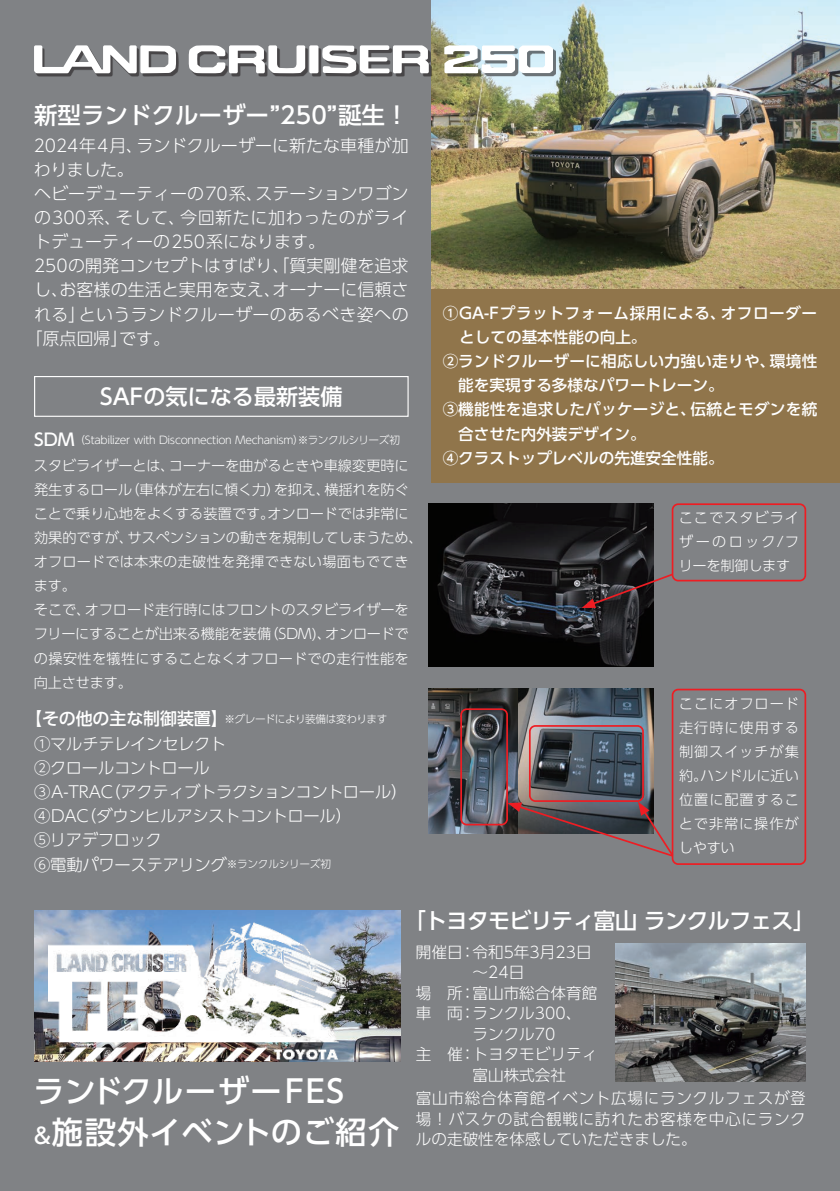
<style>
.page{position:relative;width:840px;height:1191px;background:#fff}
.page>*{position:absolute;margin:0;border:0;box-sizing:border-box;transform-origin:0 0}
.t1{font:500 31.2px/41.2px "UD Shin Go Pr 6";letter-spacing:.04em;color:#fff}
.t2{font:500 23.4px "UD Shin Go Pr 6";color:#fff}
.t3{font:500 22.2px "UD Shin Go Pr 6";letter-spacing:-.03em;color:#fff}
.t4{font:500 22.2px "UD Shin Go Pr 6";color:#fff}
.t5{font:300 17px "UD Shin Go Pr 6";color:#fff}
.t6{font:300 17px "UD Shin Go Pr 6";letter-spacing:.035em;color:#fff}
.t7{font:300 17px "UD Shin Go Pr 6";letter-spacing:.02em;color:#fff}
.t8{font:300 16.2px/24px "UD Shin Go Pr 6";letter-spacing:-.02em;color:#fff}
.t9{font:300 15.6px/20.6px "UD Shin Go Pr 6";color:#fff;text-align:justify}
.t10{font:500 15.6px "UD Shin Go Pr 6";letter-spacing:.015em;color:#fff}
.t11{font:500 15.6px "UD Shin Go Pr 6";letter-spacing:.035em;color:#fff}
.t12{font:300 14.2px/24px "UD Shin Go Pr 6";letter-spacing:-.005em;color:#fff;text-align:justify}
.t13{font:300 10.6px "UD Shin Go Pr 6";letter-spacing:-.03em;color:#fff}
.s1{font-weight:500;font-size:17px}
.s2{font-size:10.6px}
.s3{font-size:21.8px}
</style>
<div class="page">
<div style="left:0;top:0;width:839px;height:1191px;background:#808285"></div>
<div style="left:431px;top:288px;width:408px;height:195px;background:#90754b"></div>
<div style="left:671px;top:503px;width:134px;height:78px;border:2px solid #ee1d23;border-radius:6px"></div>
<div style="left:671px;top:688px;width:134px;height:177px;border:2px solid #ee1d23;border-radius:6px"></div>
<div style="left:34px;top:376px;width:374px;height:41px;border:1px solid #fff"></div>
<img style="left:431px;top:0;width:408px;height:288px">
<img style="left:34px;top:910px;width:366px;height:151px">
<img style="left:49px;top:917px;width:343px;height:144px">
<img style="left:615px;top:943px;width:190px;height:138px">
<img style="left:428px;top:503px;width:224px;height:163px">
<img style="left:428px;top:689px;width:224px;height:144px">
<svg style="left:581px;top:572px;width:93px;height:36px"></svg>
<svg style="left:507px;top:801px;width:167px;height:57px"></svg>
<div style="left:528px;top:725px;width:115px;height:77px;border:2px solid #ee1d23;border-radius:6px"></div>
<div style="left:460px;top:708px;width:47px;height:117px;border:2px solid #ee1d23;border-radius:6px"></div>
<div style="left:37px;top:48px;width:518px;height:28px;background:#231f20;opacity:.6"></div>
<div style="left:309px;top:45px;width:9px;height:28px;background:#fff;border-radius:2px"></div>
<svg style="left:322px;top:45px;width:106px;height:28px"></svg>
<svg style="left:34px;top:45px;width:142px;height:28px"></svg>
<svg style="left:188px;top:45px;width:117px;height:28px"></svg>
<svg style="left:444px;top:45px;width:108px;height:28px;background:#d8dedd"></svg>
<h2 class="t2" style="left:34px;top:97px;width:376px">新型ランドクルーザー”250”誕生！</h2>
<p class="t5" style="left:34px;top:132px;width:376px">2024年4月、ランドクルーザーに新たな車種が加</p>
<p class="t5" style="left:34px;top:156px;width:101px">わりました。</p>
<p class="t5" style="left:34px;top:180px;width:376px">ヘビーデューティーの70系、ステーションワゴン</p>
<p class="t6" style="left:34px;top:204px;width:376px">の300系、そして、今回新たに加わったのがライ</p>
<p class="t5" style="left:34px;top:228px;width:292px">トデューティーの250系になります。</p>
<p class="t5" style="left:34px;top:252px;width:376px">250の開発コンセプトはすばり、「質実剛健を追求</p>
<p class="t5" style="left:34px;top:276px;width:376px">し、お客様の生活と実用を支え、オーナーに信頼さ</p>
<p class="t7" style="left:34px;top:300px;width:376px">れる」というランドクルーザーのあるべき姿への</p>
<p class="t5" style="left:26px;top:324px;width:146px">「原点回帰」です。</p>
<h3 class="t4" style="left:100px;top:378px;width:244px">SAFの気になる最新装備</h3>
<p class="t13" style="left:34px;top:431px;width:367px"><span class="s1">SDM</span> （Stabilizer with Disconnection Mechanism）※ランクルシリーズ初</p>
<p class="t12" style="left:34px;top:453px;width:390px;text-align:left">スタビライザーとは、コーナーを曲がるときや車線変更時に発生するロール（車体が左右に傾く力）を抑え、横揺れを防ぐことで乗り心地をよくする装置です。オンロードでは非常に効果的ですが、サスペンションの動きを規制してしまうため、オフロードでは本来の走破性を発揮できない場面もでてきます。<br>そこで、オフロード走行時にはフロントのスタビライザーをフリーにすることが出来る機能を装備（SDM)、オンロードでの操安性を犠牲にすることなくオフロードでの走行性能を向上させます。</p>
<p class="t13" style="left:25px;top:710px;width:363px"><span class="s1">【その他の主な制御装置】</span>※グレードにより装備は変わります</p>
<p class="t8" style="left:34px;top:731px;width:375px">①マルチテレインセレクト<br>②クロールコントロール<br>③A-TRAC（アクティブトラクションコントロール）<br>④DAC（ダウンヒルアシストコントロール）<br>⑤リアデフロック<br>⑥電動パワーステアリング<span class="s2">※ランクルシリーズ初</span></p>
<p class="t11" style="left:442px;top:300px;width:376px">①GA-Fプラットフォーム採用による、オフローダー</p>
<p class="t10" style="left:459px;top:324px;width:189px">としての基本性能の向上。</p>
<p class="t10" style="left:442px;top:349px;width:376px">②ランドクルーザーに相応しい力強い走りや、環境性</p>
<p class="t10" style="left:458px;top:373px;width:267px">能を実現する多様なパワートレーン。</p>
<p class="t10" style="left:442px;top:397px;width:376px">③機能性を追求したパッケージと、伝統とモダンを統</p>
<p class="t10" style="left:458px;top:421px;width:189px">合させた内外装デザイン。</p>
<p class="t10" style="left:442px;top:445px;width:282px">④クラストップレベルの先進安全性能。</p>
<p class="t12" style="left:678px;top:505px;width:122px">ここでスタビライザーのロック/フリーを制御します</p>
<p class="t12" style="left:678px;top:690px;width:122px">ここにオフロード走行時に使用する制御スイッチが集約。ハンドルに近い位置に配置することで非常に操作がしやすい</p>
<h1 class="t1" style="left:31px;top:1069px;width:369px">ランドクルーザーFES<br><span class="s3">＆</span>施設外イベントのご紹介</h1>
<h3 class="t3" style="left:404px;top:902px;width:412px">「トヨタモビリティ富山 ランクルフェス」</h3>
<p class="t9" style="left:415px;top:940px;width:177px">開催日：令和5年3月23日</p>
<p class="t9" style="left:472px;top:961px;width:53px">～24日</p>
<p class="t9" style="left:415px;top:982px;width:183px">場　所：富山市総合体育館</p>
<p class="t9" style="left:415px;top:1002px;width:167px">車　両：ランクル300、</p>
<p class="t9" style="left:472px;top:1023px;width:84px">ランクル70</p>
<p class="t9" style="left:415px;top:1043px;width:183px">主　催：トヨタモビリティ</p>
<p class="t9" style="left:472px;top:1064px;width:95px">富山株式会社</p>
<p class="t9" style="left:415px;top:1087px;width:391px">富山市総合体育館イベント広場にランクルフェスが登場！バスケの試合観戦に訪れたお客様を中心にランクルの走破性を体感していただきました。</p>
</div>
